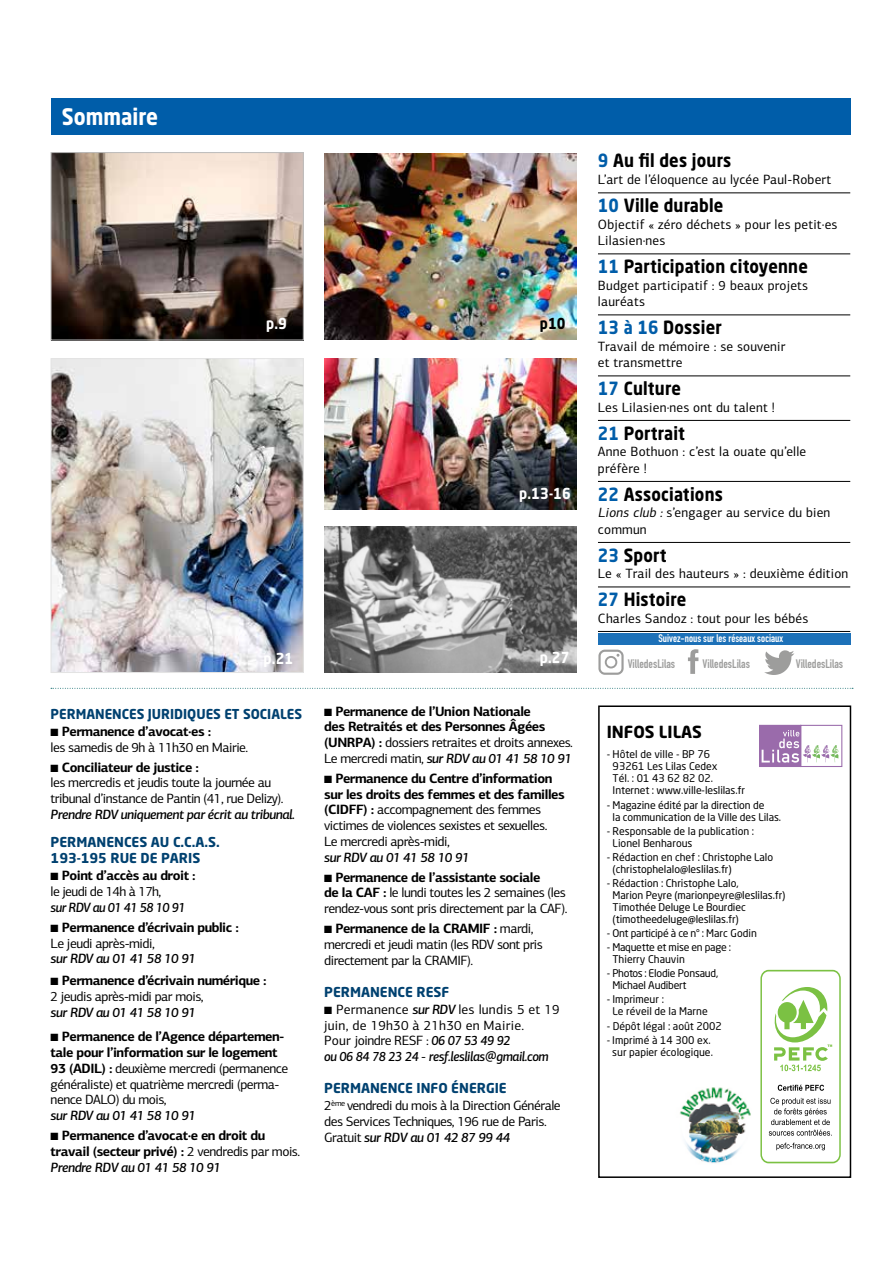
<style>
.page{position:relative;width:893px;height:1263px;background:#fff}
.page>*{position:absolute;margin:0;border:0;box-sizing:border-box;transform-origin:0 0}
.t1{font:700 22.5px "Neo Sans Std";color:#fff;scale:.9 1}
.t2{font:700 18px "Neo Sans Std";letter-spacing:.015em;color:#000;scale:.9 1}
.t3{font:700 16.5px "Neo Sans Std";color:#000}
.t4{font:700 15px "Neo Sans Std";letter-spacing:.015em;color:#fff;scale:.9 1}
.t5{font:700 15px "Neo Sans Std";color:#000;scale:.9 1}
.t6{font:13.5px/15.8px "PF Centro Sans Pro";letter-spacing:-.035em;color:#000}
.t7{font:13.5px/16.5px "PF Centro Sans Pro";letter-spacing:.015em;color:#000}
.t8{font:700 13.5px/15.8px "PF Centro Sans Pro";letter-spacing:-.035em;color:#000}
.t9{font:italic 500 13.5px "PF Centro Sans Pro";letter-spacing:-.035em;color:#000}
.t10{font:700 13.5px/16.5px "Neo Sans Std";color:#004170}
.t11{font:italic 500 13.5px "PF Centro Sans Pro";letter-spacing:-.035em;color:#000;scale:.95 1}
.t12{font:700 12.15px "DIN Condensed";color:#9d9d9c}
.t13{font:700 10.95px "DIN Condensed";color:#fff}
.t14{font:10.5px/12px "Neo Sans Std";letter-spacing:-.005em;color:#000}
.t15{font:10.5px/12px "Neo Sans Std";letter-spacing:-.025em;color:#000}
.s1{color:#005da9}
.s2{font-style:italic}
.s3{font-weight:700}
.s4{font-weight:400}
.s5{font-weight:500;font-style:italic}
</style>
<div class="page">
<div style="left:598px;top:705px;width:253px;height:473px;border:2px solid #000"></div>
<img style="left:680px;top:1087px;width:71px;height:76px">
<div style="left:760px;top:970px;width:81px;height:193px;border:2px solid #7bc143;border-radius:8px"></div>
<svg style="left:778px;top:1085px;width:46px;height:6px"></svg>
<svg style="left:769px;top:1098px;width:63px;height:38px"></svg>
<svg style="left:776px;top:1143px;width:49px;height:7px"></svg>
<svg style="left:774px;top:987px;width:58px;height:84px"></svg>
<div style="left:51px;top:98px;width:799px;height:36px;background:#005da9"></div>
<div style="left:598px;top:633px;width:253px;height:11px;background:#1d71b8"></div>
<svg style="left:764px;top:650px;width:30px;height:25px"></svg>
<svg style="left:688px;top:649px;width:10px;height:25px"></svg>
<svg style="left:598px;top:650px;width:26px;height:25px"></svg>
<svg style="left:51px;top:688px;width:802px;height:1px"></svg>
<img style="left:324px;top:526px;width:252px;height:147px">
<img style="left:53px;top:360px;width:248px;height:311px">
<div style="left:51px;top:358px;width:252px;height:315px;border:1px solid #e3e3e3"></div>
<img style="left:53px;top:154px;width:248px;height:184px">
<div style="left:51px;top:152px;width:252px;height:188px;border:1px solid #bcbcbc"></div>
<img style="left:325px;top:358px;width:252px;height:151px">
<img style="left:325px;top:154px;width:252px;height:185px">
<hr style="left:598px;top:192px;width:252px;height:1px;background:#000">
<hr style="left:598px;top:253px;width:252px;height:1px;background:#000">
<hr style="left:598px;top:314px;width:252px;height:1px;background:#000">
<hr style="left:598px;top:375px;width:252px;height:1px;background:#000">
<hr style="left:598px;top:420px;width:252px;height:1px;background:#000">
<hr style="left:598px;top:481px;width:252px;height:1px;background:#000">
<hr style="left:598px;top:542px;width:252px;height:1px;background:#000">
<hr style="left:598px;top:586px;width:252px;height:1px;background:#000">
<hr style="left:598px;top:631px;width:252px;height:1px;background:#000">
<div style="left:800px;top:725px;width:42px;height:42px;border:1px solid #9a6bab"></div>
<div style="left:759px;top:725px;width:42px;height:41px;background:#9a6bab"></div>
<div style="left:759px;top:725px;width:42px;height:42px;border:1px solid #9a6bab"></div>
<svg style="left:762px;top:730px;width:77px;height:33px"></svg>
<h1 class="t1" style="left:62px;top:102px;width:108px">Sommaire</h1>
<p class="t4" style="left:266px;top:314px;width:25px">p.9</p>
<p class="t5" style="left:540px;top:314px;width:30px">p10</p>
<p class="t4" style="left:519px;top:484px;width:59px">p.13-16</p>
<h2 class="t2" style="left:598px;top:149px;width:150px"><span class="s1">9</span> Au fil des jours</h2>
<p class="t7" style="left:598px;top:171px;width:235px">L’art de l’éloquence au lycée Paul-Robert</p>
<h2 class="t2" style="left:598px;top:194px;width:141px"><span class="s1">10</span> Ville durable</h2>
<p class="t7" style="left:598px;top:216px;width:241px">Objectif « zéro déchets » pour les petit·es<br>Lilasien·nes</p>
<h2 class="t2" style="left:598px;top:255px;width:235px"><span class="s1">11</span> Participation citoyenne</h2>
<p class="t7" style="left:598px;top:277px;width:212px">Budget participatif : 9 beaux projets lauréats</p>
<h2 class="t2" style="left:598px;top:316px;width:139px"><span class="s1">13 à 16</span> Dossier</h2>
<p class="t7" style="left:598px;top:338px;width:189px">Travail de mémoire : se souvenir et transmettre</p>
<h2 class="t2" style="left:598px;top:377px;width:94px"><span class="s1">17</span> Culture</h2>
<p class="t7" style="left:598px;top:399px;width:178px">Les Lilasien·nes ont du talent !</p>
<h2 class="t2" style="left:598px;top:421px;width:98px"><span class="s1">21</span> Portrait</h2>
<p class="t7" style="left:598px;top:443px;width:210px">Anne Bothuon : c’est la ouate qu’elle préfère !</p>
<h2 class="t2" style="left:598px;top:482px;width:140px"><span class="s1">22</span> Associations</h2>
<p class="t7" style="left:598px;top:504px;width:234px"><span class="s2">Lions club :</span> s’engager au service du bien commun</p>
<h2 class="t2" style="left:598px;top:543px;width:78px"><span class="s1">23</span> Sport</h2>
<p class="t7" style="left:598px;top:565px;width:252px">Le « Trail des hauteurs » : deuxième édition</p>
<h2 class="t2" style="left:598px;top:588px;width:100px"><span class="s1">27</span> Histoire</h2>
<p class="t7" style="left:598px;top:610px;width:212px">Charles Sandoz : tout pour les bébés</p>
<p class="t4" style="left:264px;top:648px;width:35px">p.21</p>
<p class="t4" style="left:540px;top:647px;width:34px">p.27</p>
<p class="t13" style="left:658px;top:631px;width:126px">Suivez-nous sur les réseaux sociaux</p>
<p class="t12" style="left:628px;top:655px;width:49px">VilledesLilas</p>
<p class="t12" style="left:702px;top:655px;width:49px">VilledesLilas</p>
<p class="t12" style="left:796px;top:655px;width:49px">VilledesLilas</p>
<p class="t10" style="left:51px;top:705px;width:253px">PERMANENCES JURIDIQUES ET SOCIALES</p>
<p class="t6" style="left:51px;top:723px;width:199px">■ <span class="s3">Permanence d’avocat·es :<br></span>les samedis de 9h à 11h30 en Mairie.</p>
<p class="t6" style="left:51px;top:759px;width:235px">■ <span class="s3">Conciliateur de justice :<br></span>les mercredis et jeudis toute la journée au tribunal d’instance de Pantin (41, rue Delizy).</p>
<p class="t9" style="left:51px;top:806px;width:246px">Prendre RDV uniquement par écrit au tribunal.</p>
<p class="t10" style="left:51px;top:833px;width:171px">PERMANENCES AU C.C.A.S.<br>193-195 RUE DE PARIS</p>
<p class="t8" style="left:51px;top:868px;width:147px">■ Point d’accès au droit : <span class="s4">le jeudi de 14h à 17h,</span></p>
<p class="t11" style="left:51px;top:899px;width:144px">sur RDV au 01 41 58 10 91</p>
<p class="t8" style="left:51px;top:919px;width:190px">■ Permanence d’écrivain public :<br><span class="s4">Le jeudi après-midi,</span></p>
<p class="t9" style="left:51px;top:950px;width:147px">sur RDV au 01 41 58 10 91</p>
<p class="t8" style="left:51px;top:973px;width:218px">■ Permanence d’écrivain numérique :<br><span class="s4">2 jeudis après-midi par mois,</span></p>
<p class="t9" style="left:51px;top:1004px;width:147px">sur RDV au 01 41 58 10 91</p>
<p class="t6" style="left:51px;top:1029px;width:239px">■ <span class="s3">Permanence de l’Agence départemen&shy;tale pour l’information sur le logement 93 (ADIL) :</span> deuxième mercredi (permanence généraliste) et quatrième mercredi (perma&shy;nence DALO) du mois,</p>
<p class="t9" style="left:51px;top:1107px;width:147px">sur RDV au 01 41 58 10 91</p>
<p class="t8" style="left:51px;top:1127px;width:251px">■ Permanence d’avocat·e en droit du travail (secteur privé) : <span class="s4">2 vendredis par mois.<br></span><span class="s5">Prendre RDV au 01 41 58 10 91</span></p>
<p class="t8" style="left:324px;top:703px;width:250px">■ Permanence de l’Union Nationale<br>des Retraités et des Personnes Âgées (UNRPA) : <span class="s4">dossiers retraites et droits annexes.<br>Le mercredi matin,</span> <span class="s5">sur RDV au 01 41 58 10 91</span></p>
<p class="t6" style="left:324px;top:770px;width:242px">■ <span class="s3">Permanence du Centre d’information sur les droits des femmes et des familles (CIDFF) :</span> accompagnement des femmes victimes de violences sexistes et sexuelles.<br>Le mercredi après-midi,</p>
<p class="t9" style="left:324px;top:849px;width:147px">sur RDV au 01 41 58 10 91</p>
<p class="t6" style="left:324px;top:869px;width:245px">■ <span class="s3">Permanence de l’assistante sociale<br>de la CAF :</span> le lundi toutes les 2 semaines (les rendez-vous sont pris directement par la CAF).</p>
<p class="t6" style="left:324px;top:921px;width:220px">■ <span class="s3">Permanence de la CRAMIF :</span> mardi, mercredi et jeudi matin (les RDV sont pris directement par la CRAMIF).</p>
<p class="t10" style="left:324px;top:983px;width:127px">PERMANENCE RESF</p>
<p class="t7" style="left:324px;top:1001px;width:237px;line-height:15.8px">■ Permanence <span class="s5">sur RDV</span> les lundis 5 et 19 juin, de 19h30 à 21h30 en Mairie.<br>Pour joindre RESF : <span class="s5">06 07 53 49 92<br>ou 06 84 78 23 24</span> - <span class="s5">resf.leslilas@gmail.com</span></p>
<p class="t10" style="left:324px;top:1080px;width:184px">PERMANENCE INFO ÉNERGIE</p>
<p class="t6" style="left:324px;top:1098px;width:238px">2<sup>ème</sup> vendredi du mois à la Direction Générale des Services Techniques, 196 rue de Paris.<br>Gratuit <span class="s5">sur RDV au 01 42 87 99 44</span></p>
<p class="t3" style="left:607px;top:721px;width:97px">INFOS LILAS</p>
<p class="t14" style="left:613px;top:748px;width:134px;text-indent:-6px">- Hôtel de ville - BP 76<br>93261 Les Lilas Cedex<br>Tél. : 01 43 62 82 02.<br>Internet : www.ville-leslilas.fr</p>
<p class="t14" style="left:612px;top:798px;width:170px;text-indent:-6px">- Magazine édité par la direction de<br>la communication de la Ville des Lilas.</p>
<p class="t14" style="left:613px;top:825px;width:143px;text-indent:-6px">- Responsable de la publication :<br>Lionel Benharous</p>
<p class="t14" style="left:613px;top:851px;width:162px;text-indent:-6px">- Rédaction en chef : Christophe Lalo (christophelalo@leslilas.fr)</p>
<p class="t14" style="left:613px;top:877px;width:174px;text-indent:-6px">- Rédaction : Christophe Lalo,<br>Marion Peyre (marionpeyre@leslilas.fr)<br>Timothée Deluge Le Bourdiec (timotheedeluge@leslilas.fr)</p>
<p class="t15" style="left:607px;top:927px;width:152px">- Ont participé à ce n° : Marc Godin</p>
<p class="t15" style="left:612px;top:941px;width:120px;text-indent:-6px">- Maquette et mise en page :<br>Thierry Chauvin</p>
<p class="t14" style="left:612px;top:967px;width:107px;text-indent:-6px">- Photos : Elodie Ponsaud,<br>Michael Audibert</p>
<p class="t14" style="left:612px;top:993px;width:97px;text-indent:-6px">- Imprimeur :<br>Le réveil de la Marne</p>
<p class="t14" style="left:607px;top:1019px;width:117px">- Dépôt légal : août 2002</p>
<p class="t14" style="left:607px;top:1034px;width:108px;text-align:center">- Imprimé à 14 300 ex. sur papier écologique.</p>
</div>
